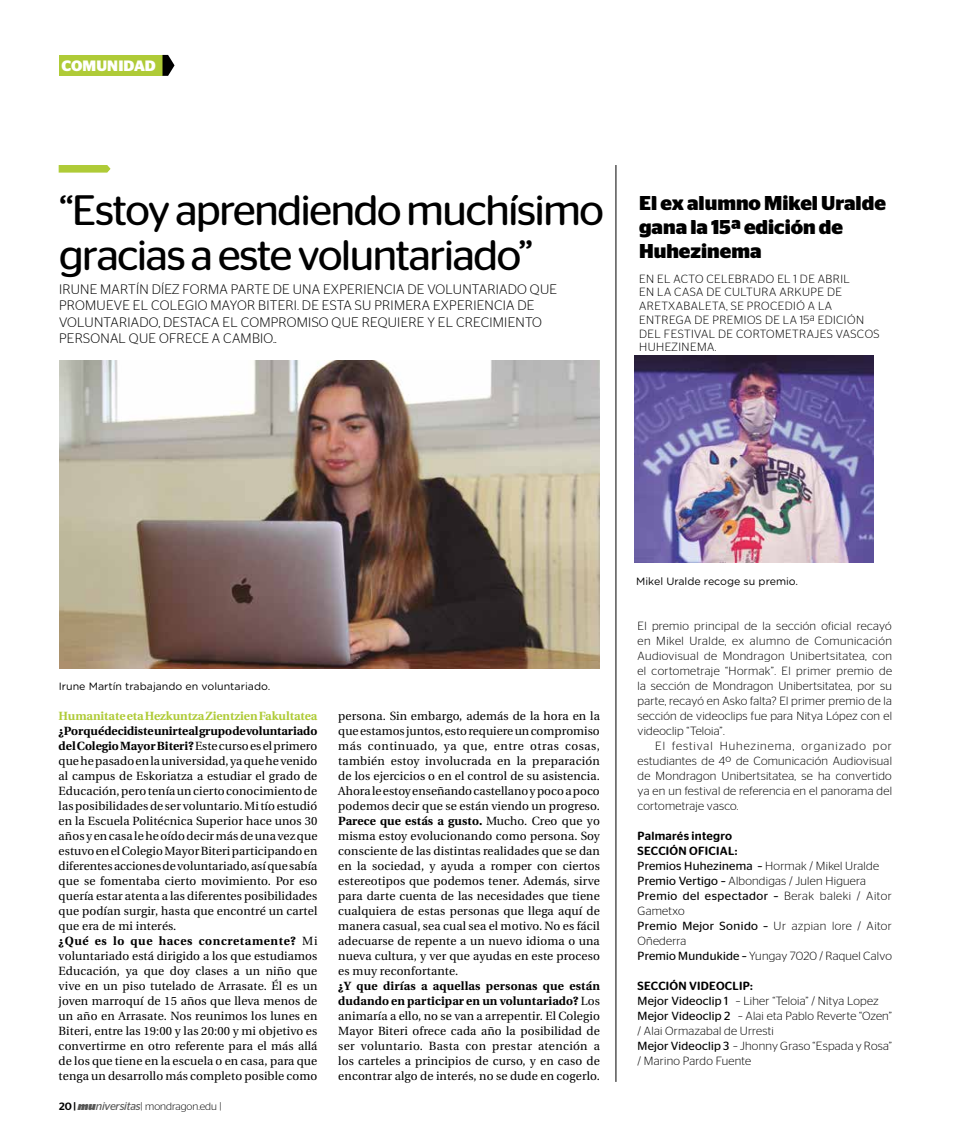
<style>
.page{position:relative;width:957px;height:1134px;background:#fff}
.page>*{position:absolute;margin:0;border:0;box-sizing:border-box;transform-origin:0 0}
.t1{font:42.5px/45px "Stag Sans Round";letter-spacing:-.03em;color:#000}
.t2{font:700 20px/24px "Stag Sans";color:#000}
.t3{font:700 15px "Stag Sans";letter-spacing:.005em;color:#fff}
.t4{font:300 13.75px/16.5px "Stag Sans Round";letter-spacing:.02em;color:#000}
.t5{font:11.88px/15px "Utopia";letter-spacing:.01em;color:#000;text-align:justify}
.t6{font:300 11.88px/15px "Stag Sans Round";letter-spacing:.02em;color:#000;text-align:justify}
.t7{font:300 11.88px/13.8px "Stag Sans Round";letter-spacing:.04em;color:#000}
.t8{font:700 11.88px "Utopia";color:#afcb37}
.t9{font:10.62px "Gotham Rounded";color:#000}
.t10{font:300 10.62px "Stag Sans";color:#000}
.s1{font-weight:700}
.s2{font-weight:500}
.s3{font-weight:900;font-style:italic;font-size:11.25px;color:#575756}
.s4{font-weight:400;font-style:italic;font-size:11.25px;color:#575756}
.s5{font-weight:400}
</style>
<div class="page">
<svg style="left:58px;top:165px;width:53px;height:8px"></svg>
<img style="left:59px;top:360px;width:541px;height:308px">
<hr style="left:615px;top:165px;width:1px;height:917px;background:#000">
<img style="left:634px;top:356px;width:240px;height:207px">
<div style="left:59px;top:55px;width:103px;height:21px;background:#afcb37"></div>
<svg style="left:162px;top:55px;width:12px;height:21px"></svg>
<p class="t3" style="left:61px;top:57px;width:96px">COMUNIDAD</p>
<h1 class="t1" style="left:59px;top:187px;width:546px">“Estoy aprendiendo muchísimo gracias a este voluntariado”</h1>
<p class="t4" style="left:59px;top:280px;width:499px">IRUNE MARTÍN DÍEZ FORMA PARTE DE UNA EXPERIENCIA DE VOLUNTARIADO QUE PROMUEVE EL COLEGIO MAYOR BITERI. DE ESTA SU PRIMERA EXPERIENCIA DE VOLUNTARIADO, DESTACA EL COMPROMISO QUE REQUIERE Y EL CRECIMIENTO PERSONAL QUE OFRECE A CAMBIO..</p>
<h2 class="t2" style="left:639px;top:191px;width:248px">El ex alumno Mikel Uralde gana la 15ª edición de<br>Huhezinema</h2>
<p class="t7" style="left:639px;top:271px;width:242px">EN EL ACTO CELEBRADO EL 1 DE ABRIL<br>EN LA CASA DE CULTURA ARKUPE DE<br>ARETXABALETA, SE PROCEDIÓ A LA<br>ENTREGA DE PREMIOS DE LA 15ª EDICIÓN<br>DEL FESTIVAL DE CORTOMETRAJES VASCOS<br>HUHEZINEMA.</p>
<p class="t9" style="left:59px;top:679px;width:213px">Irune Martín trabajando en voluntariado.</p>
<p class="t8" style="left:59px;top:709px;width:260px">Humanitate eta Hezkuntza Zientzien Fakultatea</p>
<p class="t5" style="left:59px;top:724px;width:260px;text-align:left"><span class="s1">¿Por qué decidiste unirte al grupo de voluntariado del Colegio Mayor Biteri?</span> Este curso es el primero que he pasado en la universidad, ya que he venido al campus de Eskoriatza a estudiar el grado de Educación, pero tenía un cierto conocimiento de las posibilidades de ser voluntario. Mi tío estudió en la Escuela Politécnica Superior hace unos 30 años y en casa le he oído decir más de una vez que estuvo en el Colegio Mayor Biteri participando en diferentes acciones de voluntariado, así que sabía que se fomentaba cierto movimiento. Por eso quería estar atenta a las diferentes posibilidades que podían surgir, hasta que encontré un cartel que era de mi interés.<br><span class="s1">¿Qué es lo que haces concretamente?</span> Mi voluntariado está dirigido a los que estudiamos Educación, ya que doy clases a un niño que vive en un piso tutelado de Arrasate. Él es un joven marroquí de 15 años que lleva menos de un año en Arrasate. Nos reunimos los lunes en Biteri, entre las 19:00 y las 20:00 y mi objetivo es convertirme en otro referente para el más allá de los que tiene en la escuela o en casa, para que tenga un desarrollo más completo posible como</p>
<p class="t10" style="left:59px;top:1100px;width:164px"><span class="s2">20 |</span> <span class="s3">mu</span><span class="s4">niversitas</span>| mondragon.edu |</p>
<p class="t5" style="left:338px;top:709px;width:263px">persona. Sin embargo, además de la hora en la que estamos juntos, esto requiere un compromiso más continuado, ya que, entre otras cosas, también estoy involucrada en la preparación de los ejercicios o en el control de su asistencia.<br>Ahora le estoy enseñando castellano y poco a poco podemos decir que se están viendo un progreso.<br><span class="s1">Parece que estás a gusto.</span> Mucho. Creo que yo misma estoy evolucionando como persona. Soy consciente de las distintas realidades que se dan en la sociedad, y ayuda a romper con ciertos estereotipos que podemos tener. Además, sirve para darte cuenta de las necesidades que tiene cualquiera de estas personas que llega aquí de manera casual, sea cual sea el motivo. No es fácil adecuarse de repente a un nuevo idioma o una nueva cultura, y ver que ayudas en este proceso es muy reconfortante.</p>
<p class="t5" style="left:338px;top:979px;width:263px"><span class="s1">¿Y que dirías a aquellas personas que están dudando en participar en un voluntariado?</span> Los animaría a ello, no se van a arrepentir. El Colegio Mayor Biteri ofrece cada año la posibilidad de ser voluntario. Basta con prestar atención a los carteles a principios de curso, y en caso de encontrar algo de interés, no se dude en cogerlo.</p>
<p class="t9" style="left:636px;top:574px;width:163px">Mikel Uralde recoge su premio.</p>
<p class="t6" style="left:637px;top:618px;width:256px">El premio principal de la sección oficial recayó en Mikel Uralde, ex alumno de Comunicación Audiovisual de Mondragon Unibertsitatea, con el cortometraje “Hormak”. El primer premio de la sección de Mondragon Unibertsitatea, por su parte, recayó en Asko falta? El primer premio de la sección de videoclips fue para Nitya López con el videoclip “Teloia”.</p>
<p class="t6" style="left:637px;top:738px;width:256px;text-indent:18px">El festival Huhezinema, organizado por estudiantes de 4º de Comunicación Audiovisual de Mondragon Unibertsitatea, se ha convertido ya en un festival de referencia en el panorama del cortometraje vasco.</p>
<p class="t6" style="left:637px;top:828px;width:256px;text-align:left"><span class="s2">Palmarés integro<br>SECCIÓN OFICIAL:<br></span><span class="s5">Premios Huhezinema –</span> Hormak / Mikel Uralde<br><span class="s5">Premio Vertigo –</span> Albondigas / Julen Higuera<br><span class="s5">Premio del espectador –</span> Berak baleki / Aitor<br>Gametxo<br><span class="s5">Premio Mejor Sonido –</span> Ur azpian lore / Aitor<br>Oñederra<br><span class="s5">Premio Mundukide –</span> Yungay 7020 / Raquel Calvo</p>
<p class="t6" style="left:637px;top:978px;width:256px;text-align:left"><span class="s2">SECCIÓN VIDEOCLIP:<br></span><span class="s5">Mejor Videoclip 1</span> – Liher “Teloia” / Nitya Lopez <span class="s5">Mejor Videoclip 2</span> – Alai eta Pablo Reverte “Ozen” / Alai Ormazabal de Urresti<br><span class="s5">Mejor Videoclip 3</span> – Jhonny Graso “Espada y Rosa” / Marino Pardo Fuente</p>
</div>
